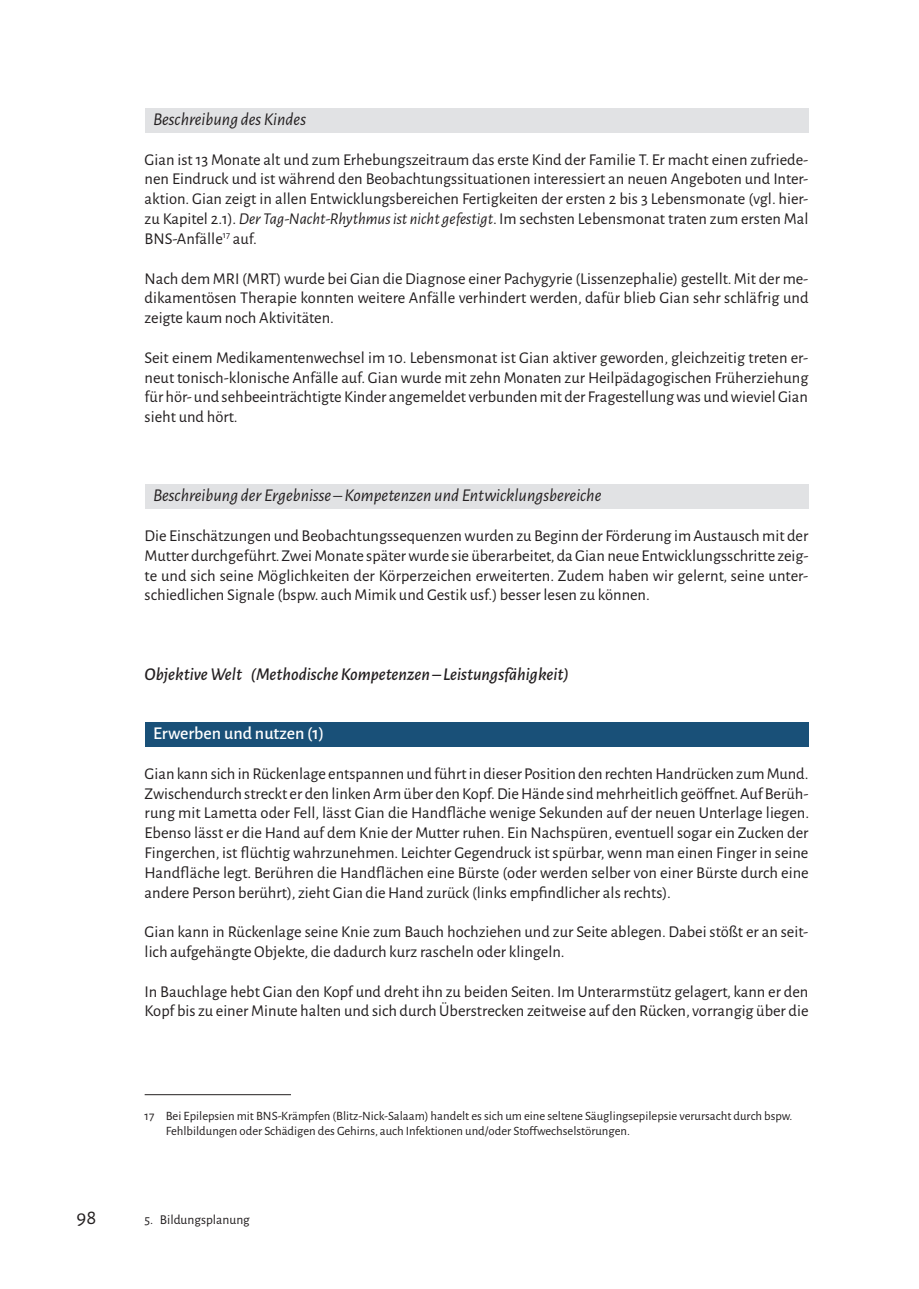
<style>
.page{position:relative;width:919px;height:1289px;background:#fff}
.page>*{position:absolute;margin:0;border:0;box-sizing:border-box;transform-origin:0 0}
.t1{font:21px "Alegreya Sans";color:#231f20}
.t2{font:italic 18px "Alegreya Sans";color:#231f20}
.t3{font:italic 500 18px "Alegreya Sans";color:#231f20}
.t4{font:500 18px "Alegreya Sans";color:#fff}
.t5{font:16.5px/19.8px "Alegreya Sans";color:#231f20;text-align:justify}
.t6{font:13.5px "Alegreya Sans";color:#231f20}
.t7{font:12.75px/15.6px "Alegreya Sans";color:#231f20}
.s1{font-style:italic}
</style>
<div class="page">
<div style="left:145px;top:108px;width:663px;height:24px;background:#e1e2e4"></div>
<div style="left:145px;top:484px;width:663px;height:25px;background:#e1e2e4"></div>
<div style="left:145px;top:721px;width:663px;height:25px;background:#195078"></div>
<hr style="left:145px;top:1094px;width:146px;height:1px;background:#231f20">
<p class="t2" style="left:153px;top:107px;width:154px">Beschreibung des Kindes</p>
<p class="t5" style="left:145px;top:149px;width:665px">Gian ist 13 Monate alt und zum Erhebungszeitraum das erste Kind der Familie T. Er macht einen zufriede&shy;nen Eindruck und ist während den Beobachtungssituationen interessiert an neuen Angeboten und Inter&shy;aktion. Gian zeigt in allen Entwicklungsbereichen Fertigkeiten der ersten 2 bis 3 Lebensmonate (vgl. hier&shy;zu Kapitel 2.1). <span class="s1">Der Tag-Nacht-Rhythmus ist nicht gefestigt</span>. Im sechsten Lebensmonat traten zum ersten Mal BNS-Anfälle<sup>17</sup> auf.</p>
<p class="t5" style="left:145px;top:267px;width:665px">Nach dem MRI (MRT) wurde bei Gian die Diagnose einer Pachygyrie (Lissenzephalie) gestellt. Mit der me&shy;dikamentösen Therapie konnten weitere Anfälle verhindert werden, dafür blieb Gian sehr schläfrig und zeigte kaum noch Aktivitäten.</p>
<p class="t5" style="left:145px;top:347px;width:665px">Seit einem Medikamentenwechsel im 10. Lebensmonat ist Gian aktiver geworden, gleichzeitig treten er&shy;neut tonisch-klonische Anfälle auf. Gian wurde mit zehn Monaten zur Heilpädagogischen Früherziehung für hör- und sehbeeinträchtigte Kinder angemeldet verbunden mit der Fragestellung was und wieviel Gian sieht und hört.</p>
<p class="t2" style="left:153px;top:483px;width:450px">Beschreibung der Ergebnisse – Kompetenzen und Entwicklungsbereiche</p>
<p class="t5" style="left:145px;top:525px;width:665px">Die Einschätzungen und Beobachtungssequenzen wurden zu Beginn der Förderung im Austausch mit der Mutter durchgeführt. Zwei Monate später wurde sie überarbeitet, da Gian neue Entwicklungsschritte zeig&shy;te und sich seine Möglichkeiten der Körperzeichen erweiterten. Zudem haben wir gelernt, seine unter&shy;schiedlichen Signale (bspw. auch Mimik und Gestik usf.) besser lesen zu können.</p>
<p class="t3" style="left:145px;top:661px;width:425px">Objektive Welt (Methodische Kompetenzen – Leistungsfähigkeit)</p>
<p class="t4" style="left:153px;top:720px;width:172px">Erwerben und nutzen (1)</p>
<p class="t5" style="left:145px;top:762px;width:666px">Gian kann sich in Rückenlage entspannen und führt in dieser Position den rechten Handrücken zum Mund.<br>Zwischendurch streckt er den linken Arm über den Kopf. Die Hände sind mehrheitlich geöffnet. Auf Berüh&shy;rung mit Lametta oder Fell, lässt Gian die Handfläche wenige Sekunden auf der neuen Unterlage liegen.<br>Ebenso lässt er die Hand auf dem Knie der Mutter ruhen. Ein Nachspüren, eventuell sogar ein Zucken der Fingerchen, ist flüchtig wahrzunehmen. Leichter Gegendruck ist spürbar, wenn man einen Finger in seine Handfläche legt. Berühren die Handflächen eine Bürste (oder werden selber von einer Bürste durch eine andere Person berührt), zieht Gian die Hand zurück (links empfindlicher als rechts).</p>
<p class="t5" style="left:145px;top:921px;width:665px">Gian kann in Rückenlage seine Knie zum Bauch hochziehen und zur Seite ablegen. Dabei stößt er an seit&shy;lich aufgehängte Objekte, die dadurch kurz rascheln oder klingeln.</p>
<p class="t5" style="left:145px;top:980px;width:665px">In Bauchlage hebt Gian den Kopf und dreht ihn zu beiden Seiten. Im Unterarmstütz gelagert, kann er den<br>Kopf bis zu einer Minute halten und sich durch Überstrecken zeitweise auf den Rücken, vorrangig über die</p>
<p class="t7" style="left:166px;top:1107px;width:628px;text-indent:-21px">17 Bei Epilepsien mit BNS-Krämpfen (Blitz-Nick-Salaam) handelt es sich um eine seltene Säuglingsepilepsie verursacht durch bspw.<br>Fehlbildungen oder Schädigen des Gehirns, auch Infektionen und/oder Stoffwechselstörungen.</p>
<p class="t1" style="left:77px;top:1203px;width:21px">98</p>
<p class="t6" style="left:145px;top:1210px;width:107px">5. Bildungsplanung</p>
</div>
